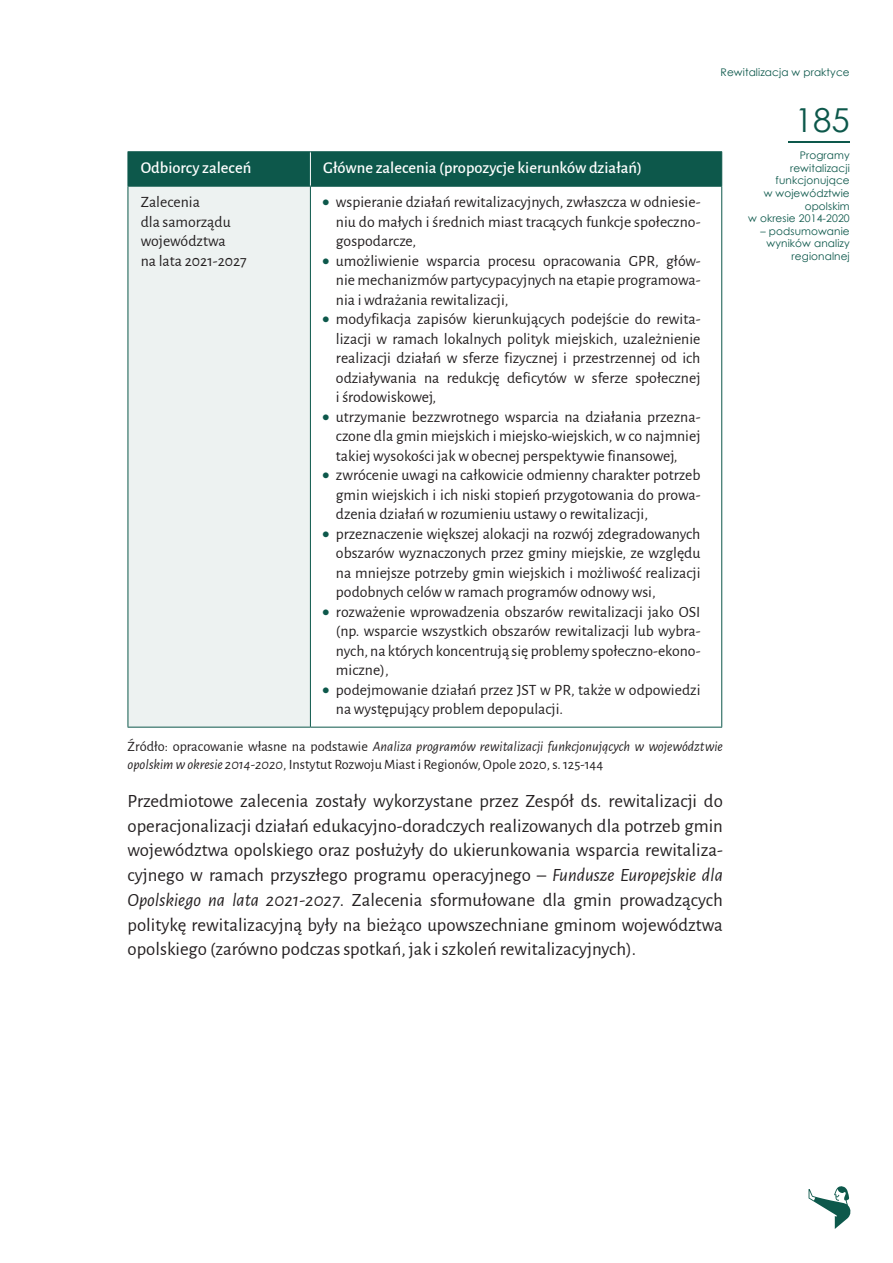
<style>
.page{position:relative;width:893px;height:1263px;background:#fff}
.page>*{position:absolute;margin:0;border:0;box-sizing:border-box;transform-origin:0 0}
.t1{font:33px "Century Gothic";color:#0d584b}
.BODY_txt_12_5_16_5_2{font:18.75px/24.8px "Alegreya Sans";color:#231f20;text-align:justify}
.tabela_11_15_bold{font:500 16.5px "Alegreya Sans";color:#fff}
.tabela_11_15_lista{font:15.75px/19.5px "Alegreya Sans";color:#231f20;text-align:justify}
.tabela_11_15{font:15.75px/19.5px "Alegreya Sans";color:#231f20}
.zrodlo{font:14.25px/18px "Alegreya Sans";color:#231f20}
.t2{font:10.5px/12.6px "Century Gothic";letter-spacing:.01em;color:#0d584b;text-align:right}
.s1{font-weight:700;font-size:12px;color:#0d584b}
.s2{font-style:italic}
</style>
<div class="page">
<hr style="left:788px;top:142px;width:62px;height:1px;background:#0d584b">
<svg style="left:809px;top:1186px;width:41px;height:43px"></svg>
<div style="left:129px;top:152px;width:592px;height:34px;background:#0d584b"></div>
<div style="left:128px;top:186px;width:182px;height:541px;background:#edf2f1"></div>
<hr style="left:721px;top:187px;width:1px;height:540px;background:#0d584b">
<hr style="left:310px;top:727px;width:412px;height:1px;background:#0d584b">
<hr style="left:310px;top:152px;width:1px;height:34px;background:#fff">
<hr style="left:128px;top:187px;width:1px;height:540px;background:#0d584b">
<hr style="left:310px;top:187px;width:1px;height:540px;background:#0d584b">
<hr style="left:128px;top:727px;width:182px;height:1px;background:#0d584b">
<hr style="left:128px;top:151px;width:182px;height:1px;background:#0d584b">
<hr style="left:128px;top:152px;width:1px;height:34px;background:#0d584b">
<hr style="left:310px;top:151px;width:412px;height:1px;background:#0d584b">
<hr style="left:721px;top:152px;width:1px;height:34px;background:#0d584b">
<hr style="left:128px;top:186px;width:182px;height:1px;background:#0d584b">
<hr style="left:310px;top:186px;width:412px;height:1px;background:#0d584b">
<p class="t2" style="left:720px;top:66px;width:131px">Rewitalizacja w praktyce</p>
<p class="tabela_11_15_bold" style="left:141px;top:156px;width:112px">Odbiorcy zaleceń</p>
<p class="tabela_11_15_bold" style="left:323px;top:156px;width:320px">Główne zalecenia (propozycje kierunków działań)</p>
<p class="tabela_11_15" style="left:141px;top:192px;width:108px">Zalecenia<br>dla samorządu województwa<br>na lata 2021-2027</p>
<p class="tabela_11_15_lista" style="left:336px;top:192px;width:366px;text-indent:-13px"><span class="s1">⚫</span> wspieranie działań rewitalizacyjnych, zwłaszcza w odniesie&shy;niu do małych i średnich miast tracących funkcje społeczno&shy;gospodarcze,</p>
<p class="tabela_11_15_lista" style="left:336px;top:250px;width:366px;text-indent:-13px"><span class="s1">⚫</span> umożliwienie wsparcia procesu opracowania GPR, głów&shy;nie mechanizmów partycypacyjnych na etapie programowa&shy;nia i wdrażania rewitalizacji,</p>
<p class="tabela_11_15_lista" style="left:336px;top:309px;width:366px;text-indent:-13px"><span class="s1">⚫</span> modyfikacja zapisów kierunkujących podejście do rewita&shy;lizacji w ramach lokalnych polityk miejskich, uzależnienie realizacji działań w sferze fizycznej i przestrzennej od ich odziaływania na redukcję deficytów w sferze społecznej i środowiskowej,</p>
<p class="tabela_11_15_lista" style="left:336px;top:406px;width:366px;text-indent:-13px"><span class="s1">⚫</span> utrzymanie bezzwrotnego wsparcia na działania przezna&shy;czone dla gmin miejskich i miejsko-wiejskich, w co najmniej takiej wysokości jak w obecnej perspektywie finansowej,</p>
<p class="tabela_11_15_lista" style="left:336px;top:465px;width:366px;text-indent:-13px"><span class="s1">⚫</span> zwrócenie uwagi na całkowicie odmienny charakter potrzeb gmin wiejskich i ich niski stopień przygotowania do prowa&shy;dzenia działań w rozumieniu ustawy o rewitalizacji,</p>
<p class="tabela_11_15_lista" style="left:336px;top:523px;width:366px;text-indent:-13px"><span class="s1">⚫</span> przeznaczenie większej alokacji na rozwój zdegradowanych obszarów wyznaczonych przez gminy miejskie, ze względu na mniejsze potrzeby gmin wiejskich i możliwość realizacji podobnych celów w ramach programów odnowy wsi,</p>
<p class="tabela_11_15_lista" style="left:336px;top:601px;width:366px;text-indent:-13px"><span class="s1">⚫</span> rozważenie wprowadzenia obszarów rewitalizacji jako OSI (np. wsparcie wszystkich obszarów rewitalizacji lub wybra&shy;nych, na których koncentrują się problemy społeczno-ekono&shy;miczne),</p>
<p class="tabela_11_15_lista" style="left:336px;top:679px;width:366px;text-indent:-13px"><span class="s1">⚫</span> podejmowanie działań przez JST w PR, także w odpowiedzi na występujący problem depopulacji.</p>
<p class="zrodlo" style="left:128px;top:737px;width:597px">Źródło: opracowanie własne na podstawie <span class="s2">Analiza programów rewitalizacji funkcjonujących w województwie opolskim w okresie 2014-2020</span>, Instytut Rozwoju Miast i Regionów, Opole 2020, s. 125-144</p>
<p class="BODY_txt_12_5_16_5_2" style="left:128px;top:787px;width:597px">Przedmiotowe zalecenia zostały wykorzystane przez Zespół ds. rewitalizacji do operacjonalizacji działań edukacyjno-doradczych realizowanych dla potrzeb gmin województwa opolskiego oraz posłużyły do ukierunkowania wsparcia rewitaliza&shy;cyjnego w ramach przyszłego programu operacyjnego – <span class="s2">Fundusze Europejskie dla Opolskiego na lata 2021-2027</span>. Zalecenia sformułowane dla gmin prowadzących politykę rewitalizacyjną były na bieżąco upowszechniane gminom województwa opolskiego (zarówno podczas spotkań, jak i szkoleń rewitalizacyjnych).</p>
<h1 class="t1" style="left:795px;top:97px;width:56px">185</h1>
<p class="t2" style="left:748px;top:149px;width:103px">Programy rewitalizacji funkcjonujące<br>w województwie opolskim<br>w okresie 2014-2020</p>
<p class="t2" style="left:761px;top:225px;width:91px">– podsumowanie wyników analizy regionalnej</p>
</div>
